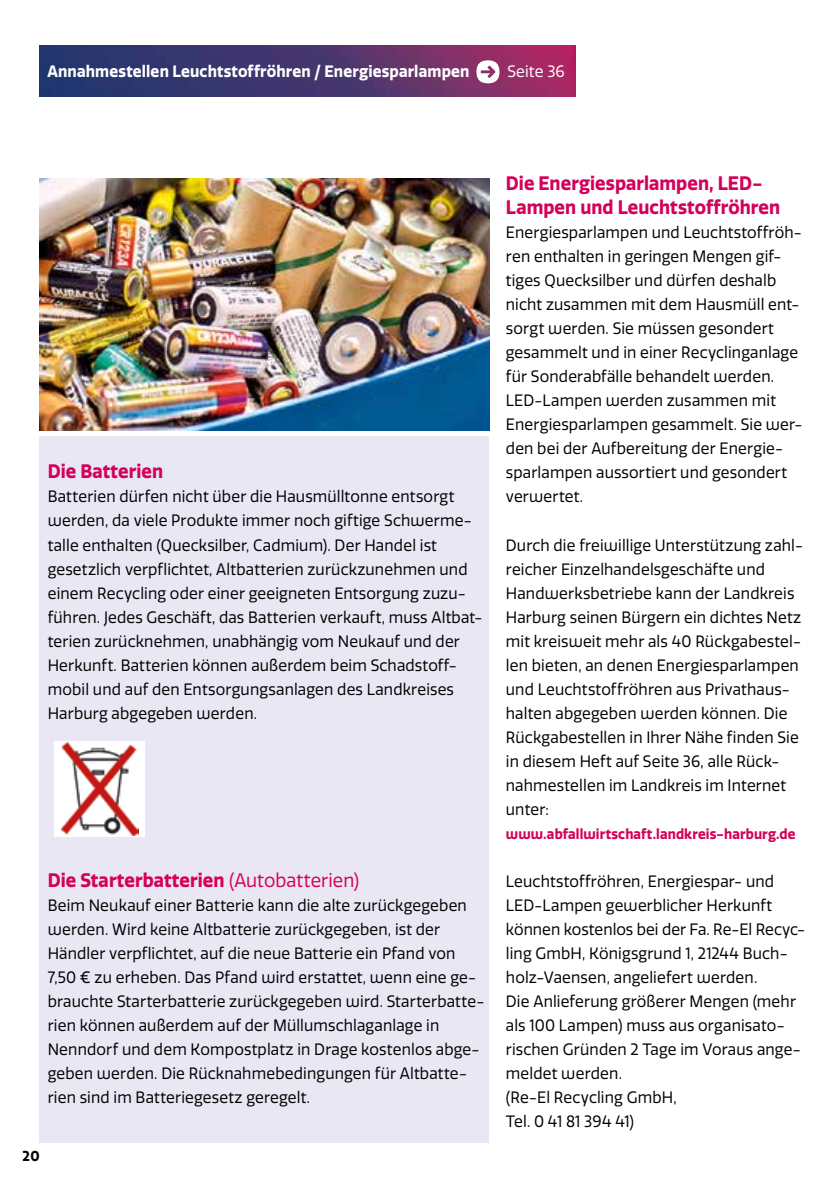
<style>
.page{position:relative;width:840px;height:1191px;background:#fff}
.page>*{position:absolute;margin:0;border:0;box-sizing:border-box;transform-origin:0 0}
.t1{font:700 19px/24px "Quatro";letter-spacing:.005em;color:#d4005a;scale:.95 1}
.t2{font:16px/24px "Quatro";letter-spacing:.01em;color:#000;scale:.95 1}
.t3{font:700 16px "Quatro";letter-spacing:.01em;color:#fff;scale:.95 1}
.t4{font:16px "Quatro";letter-spacing:.01em;color:#fff;scale:.95 1}
.t5{font:700 14px "Quatro";letter-spacing:.01em;color:#d4005a;scale:.95 1}
.t6{font:700 14px "Quatro";color:#000;scale:.95 1}
.s1{font-weight:400}
</style>
<div class="page">
<div style="left:40px;top:436px;width:449px;height:706px;background:#e9e7f4"></div>
<img style="left:40px;top:178px;width:449px;height:252px">
<div style="left:54px;top:742px;width:90px;height:95px;background:#fff"></div>
<img style="left:61px;top:743px;width:77px;height:93px">
<img style="left:40px;top:46px;width:535px;height:51px">
<svg style="left:476px;top:60px;width:23px;height:23px"></svg>
<p class="t3" style="left:47px;top:62px;width:445px">Annahmestellen Leuchtstoffröhren / Energiesparlampen</p>
<p class="t4" style="left:507px;top:62px;width:62px">Seite 36</p>
<p class="t1" style="left:48px;top:460px;width:123px">Die Batterien</p>
<p class="t2" style="left:48px;top:485px;width:459px">Batterien dürfen nicht über die Hausmülltonne entsorgt werden, da viele Produkte immer noch giftige Schwerme&shy;talle enthalten (Quecksilber, Cadmium). Der Handel ist gesetzlich verpflichtet, Altbatterien zurückzunehmen und einem Recycling oder einer geeigneten Entsorgung zuzu&shy;führen. Jedes Geschäft, das Batterien verkauft, muss Altbat&shy;terien zurücknehmen, unabhängig vom Neukauf und der Herkunft. Batterien können außerdem beim Schadstoff&shy;mobil und auf den Entsorgungsanlagen des Landkreises Harburg abgegeben werden.</p>
<p class="t1" style="left:48px;top:868px;width:329px">Die Starterbatterien <span class="s1">(Autobatterien)</span></p>
<p class="t2" style="left:48px;top:893px;width:461px">Beim Neukauf einer Batterie kann die alte zurückgegeben werden. Wird keine Altbatterie zurückgegeben, ist der Händler verpflichtet, auf die neue Batterie ein Pfand von 7,50 € zu erheben. Das Pfand wird erstattet, wenn eine ge&shy;brauchte Starterbatterie zurückgegeben wird. Starterbatte&shy;rien können außerdem auf der Müllumschlaganlage in Nenndorf und dem Kompostplatz in Drage kostenlos abge&shy;geben werden. Die Rücknahmebedingungen für Altbatte&shy;rien sind im Batteriegesetz geregelt.</p>
<p class="t6" style="left:23px;top:1148px;width:19px">20</p>
<p class="t1" style="left:505px;top:172px;width:290px">Die Energiesparlampen, LED-<br>Lampen und Leuchtstoffröhren</p>
<p class="t2" style="left:505px;top:221px;width:313px">Energiesparlampen und Leuchtstoffröh&shy;ren enthalten in geringen Mengen gif&shy;tiges Quecksilber und dürfen deshalb nicht zusammen mit dem Hausmüll ent&shy;sorgt werden. Sie müssen gesondert gesammelt und in einer Recyclinganlage für Sonderabfälle behandelt werden.<br>LED-Lampen werden zusammen mit Energiesparlampen gesammelt. Sie wer&shy;den bei der Aufbereitung der Energie&shy;sparlampen aussortiert und gesondert verwertet.</p>
<p class="t2" style="left:505px;top:533px;width:314px">Durch die freiwillige Unterstützung zahl&shy;reicher Einzelhandelsgeschäfte und Handwerksbetriebe kann der Landkreis Harburg seinen Bürgern ein dichtes Netz mit kreisweit mehr als 40 Rückgabestel&shy;len bieten, an denen Energiesparlampen und Leuchtstoffröhren aus Privathaus&shy;halten abgegeben werden können. Die Rückgabestellen in Ihrer Nähe finden Sie in diesem Heft auf Seite 36, alle Rück&shy;nahmestellen im Landkreis im Internet unter:</p>
<p class="t5" style="left:505px;top:825px;width:306px">www.abfallwirtschaft.landkreis-harburg.de</p>
<p class="t2" style="left:505px;top:869px;width:316px">Leuchtstoffröhren, Energiespar- und<br>LED-Lampen gewerblicher Herkunft können kostenlos bei der Fa. Re-El Recyc&shy;ling GmbH, Königsgrund 1, 21244 Buch&shy;holz-Vaensen, angeliefert werden.<br>Die Anlieferung größerer Mengen (mehr als 100 Lampen) muss aus organisato&shy;rischen Gründen 2 Tage im Voraus ange&shy;meldet werden.<br>(Re-El Recycling GmbH,<br>Tel. 0 41 81 394 41)</p>
</div>
